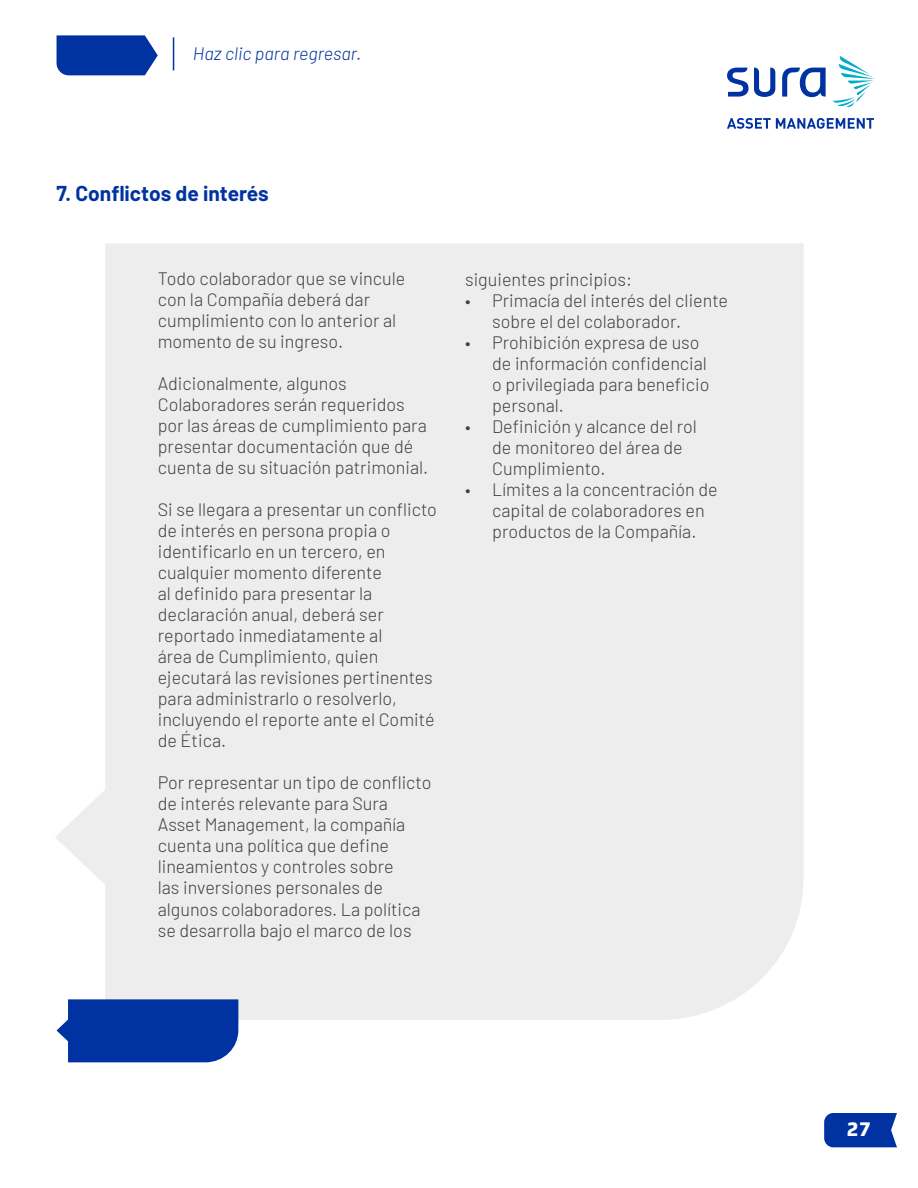
<style>
.page{position:relative;width:918px;height:1188px;background:#fff}
.page>*{position:absolute;margin:0;border:0;box-sizing:border-box;transform-origin:0 0}
.t1{font:700 21px "Barlow";color:#0033a1}
.t2{font:800 21px "FS Joey";color:#fff}
.t3{font:300 18px/21px "Barlow";color:#3f3f3f}
.t4{font:italic 300 18px "Barlow";color:#0033a1}
</style>
<div class="page">
<div style="left:55px;top:243px;width:749px;height:777px;background:#ededed"></div>
<svg style="left:57px;top:999px;width:181px;height:63px;background:#1242a7"></svg>
<svg style="left:57px;top:35px;width:101px;height:40px;background:#1443a8"></svg>
<svg style="left:824px;top:1113px;width:73px;height:34px;background:#0e3ea6"></svg>
<hr style="left:173px;top:37px;width:1px;height:34px;background:#0033a1">
<svg style="left:833px;top:56px;width:41px;height:51px"></svg>
<svg style="left:727px;top:68px;width:99px;height:29px"></svg>
<svg style="left:727px;top:118px;width:147px;height:11px"></svg>
<p class="t4" style="left:193px;top:40px;width:170px">Haz clic para regresar.</p>
<p class="t1" style="left:57px;top:178px;width:214px">7. Conflictos de interés</p>
<p class="t3" style="left:158px;top:267px;width:249px">Todo colaborador que se vincule con la Compañía deberá dar cumplimiento con lo anterior al momento de su ingreso.</p>
<p class="t3" style="left:158px;top:372px;width:272px">Adicionalmente, algunos<br>Colaboradores serán requeridos por las áreas de cumplimiento para presentar documentación que dé cuenta de su situación patrimonial.</p>
<p class="t3" style="left:158px;top:498px;width:281px">Si se llegara a presentar un conflicto de interés en persona propia o identificarlo en un tercero, en cualquier momento diferente<br>al definido para presentar la declaración anual, deberá ser reportado inmediatamente al<br>área de Cumplimiento, quien ejecutará las revisiones pertinentes para administrarlo o resolverlo, incluyendo el reporte ante el Comité de Ética.</p>
<p class="t3" style="left:158px;top:771px;width:275px">Por representar un tipo de conflicto de interés relevante para Sura<br>Asset Management, la compañía cuenta una política que define lineamientos y controles sobre<br>las inversiones personales de algunos colaboradores. La política se desarrolla bajo el marco de los</p>
<p class="t3" style="left:465px;top:267px;width:168px">siguientes principios:</p>
<p class="t3" style="left:492px;top:288px;width:238px;text-indent:-27px">• Primacía del interés del cliente sobre el del colaborador.</p>
<p class="t3" style="left:492px;top:330px;width:219px;text-indent:-27px">• Prohibición expresa de uso de información confidencial o privilegiada para beneficio personal.</p>
<p class="t3" style="left:492px;top:414px;width:206px;text-indent:-27px">• Definición y alcance del rol de monitoreo del área de<br>Cumplimiento.</p>
<p class="t3" style="left:492px;top:477px;width:227px;text-indent:-27px">• Límites a la concentración de capital de colaboradores en productos de la Compañía.</p>
<p class="t2" style="left:847px;top:1113px;width:26px">27</p>
</div>
